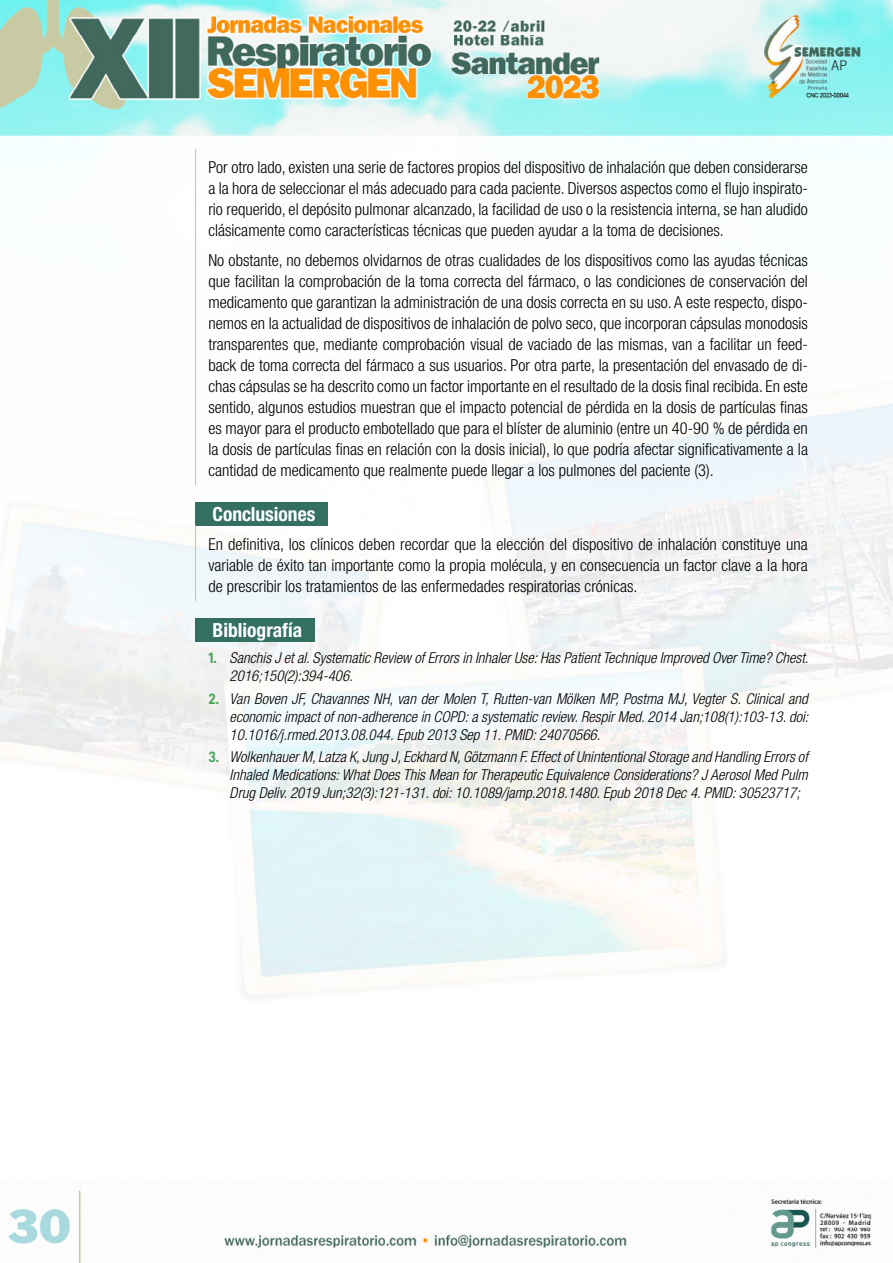
<style>
.page{position:relative;width:893px;height:1263px;background:#fff}
.page>*{position:absolute;margin:0;border:0;box-sizing:border-box;transform-origin:0 0}
.t1{font:900 45px "Libre Franklin";color:#a8d9de}
.t2{font:700 condensed 19.5px "Helvetica Neue LT Std";color:#fff}
.t3{font:300 condensed 16.5px/21px "Helvetica Neue LT Std";color:#000;text-align:justify}
.t4{font:italic 300 condensed 15px/18px "Helvetica Neue LT Std";color:#000;text-align:justify}
.s1{font-family:"D DIN Bold";font-weight:400;font-style:normal;font-stretch:normal;color:#48a55a}
</style>
<div class="page">
<img style="left:0;top:0;width:893px;height:1263px">
<hr style="left:79px;top:1191px;width:1px;height:72px;background:#c1c89e">
<hr style="left:195px;top:149px;width:1px;height:336px;background:#c1c89e">
<div style="left:196px;top:502px;width:132px;height:24px;background:#337062"></div>
<hr style="left:195px;top:525px;width:1px;height:76px;background:#c1c89e">
<div style="left:196px;top:619px;width:119px;height:23px;background:#337062"></div>
<p class="t3" style="left:208px;top:157px;width:601px">Por otro lado, existen una serie de factores propios del dispositivo de inhalación que deben considerarse a la hora de seleccionar el más adecuado para cada paciente. Diversos aspectos como el flujo inspirato&shy;rio requerido, el depósito pulmonar alcanzado, la facilidad de uso o la resistencia interna, se han aludido clásicamente como características técnicas que pueden ayudar a la toma de decisiones.</p>
<p class="t3" style="left:208px;top:249px;width:601px">No obstante, no debemos olvidarnos de otras cualidades de los dispositivos como las ayudas técnicas que facilitan la comprobación de la toma correcta del fármaco, o las condiciones de conservación del medicamento que garantizan la administración de una dosis correcta en su uso. A este respecto, dispo&shy;nemos en la actualidad de dispositivos de inhalación de polvo seco, que incorporan cápsulas monodosis transparentes que, mediante comprobación visual de vaciado de las mismas, van a facilitar un feed&shy;back de toma correcta del fármaco a sus usuarios. Por otra parte, la presentación del envasado de di&shy;chas cápsulas se ha descrito como un factor importante en el resultado de la dosis final recibida. En este sentido, algunos estudios muestran que el impacto potencial de pérdida en la dosis de partículas finas es mayor para el producto embotellado que para el blíster de aluminio (entre un 40-90 % de pérdida en la dosis de partículas finas en relación con la dosis inicial), lo que podría afectar significativamente a la cantidad de medicamento que realmente puede llegar a los pulmones del paciente (3).</p>
<p class="t2" style="left:213px;top:502px;width:104px">Conclusiones</p>
<p class="t3" style="left:208px;top:534px;width:601px">En definitiva, los clínicos deben recordar que la elección del dispositivo de inhalación constituye una variable de éxito tan importante como la propia molécula, y en consecuencia un factor clave a la hora de prescribir los tratamientos de las enfermedades respiratorias crónicas.</p>
<p class="t2" style="left:213px;top:618px;width:91px">Bibliografía</p>
<p class="t4" style="left:230px;top:649px;width:580px;text-indent:-21px"><span class="s1">1.</span> Sanchis J et al. Systematic Review of Errors in Inhaler Use: Has Patient Technique Improved Over Time? Chest.<br>2016;150(2):394-406.</p>
<p class="t4" style="left:230px;top:690px;width:580px;text-indent:-21px"><span class="s1">2.</span> Van Boven JF, Chavannes NH, van der Molen T, Rutten-van Mölken MP, Postma MJ, Vegter S. Clinical and economic impact of non-adherence in COPD: a systematic review. Respir Med. 2014 Jan;108(1):103-13. doi:<br>10.1016/j.rmed.2013.08.044. Epub 2013 Sep 11. PMID: 24070566.</p>
<p class="t4" style="left:230px;top:748px;width:580px;text-indent:-21px"><span class="s1">3.</span> Wolkenhauer M, Latza K, Jung J, Eckhard N, Götzmann F. Effect of Unintentional Storage and Handling Errors of Inhaled Medications: What Does This Mean for Therapeutic Equivalence Considerations? J Aerosol Med Pulm Drug Deliv. 2019 Jun;32(3):121-131. doi: 10.1089/jamp.2018.1480. Epub 2018 Dec 4. PMID: 30523717;</p>
<h1 class="t1" style="left:8px;top:1199px;width:65px">30</h1>
</div>
